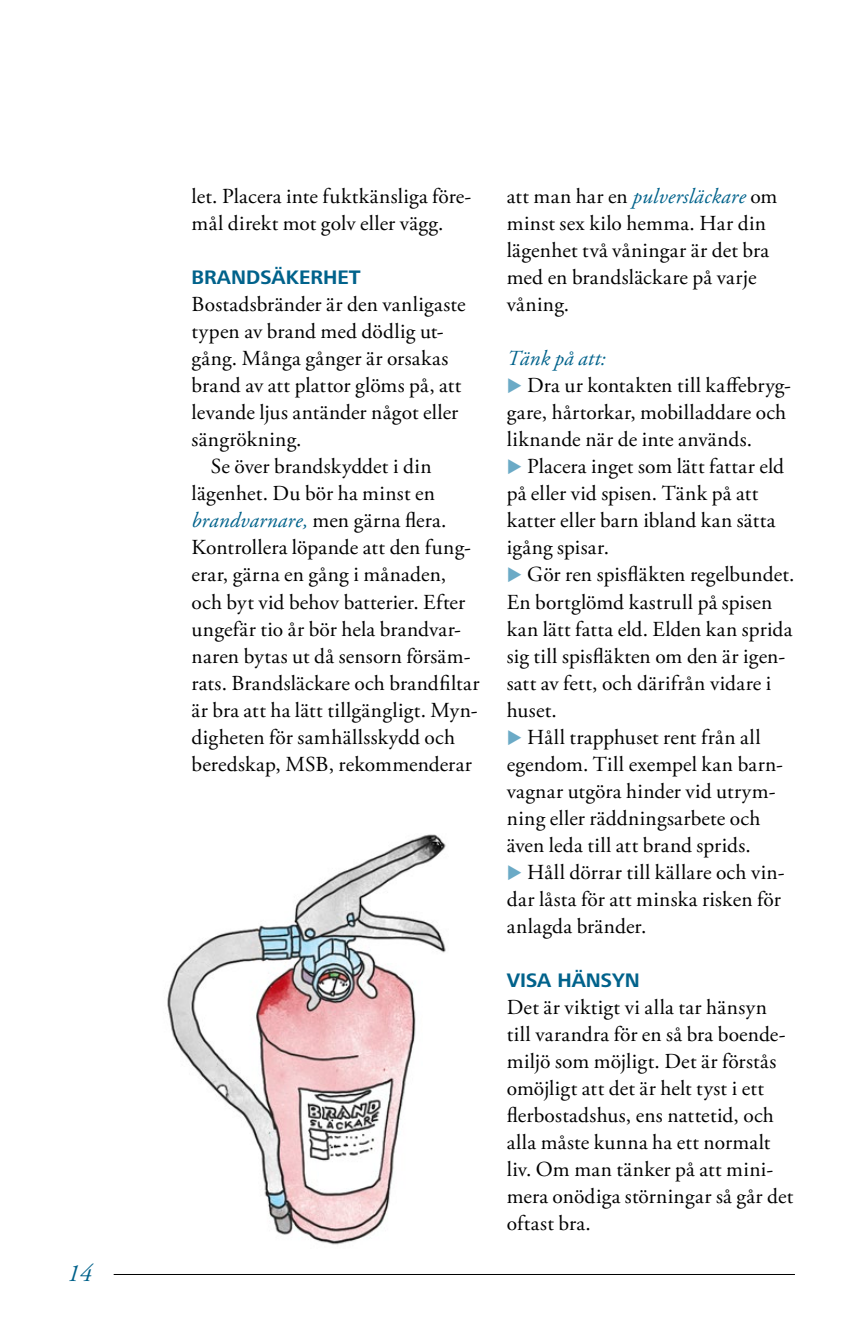
<style>
.page{position:relative;width:862px;height:1340px;background:#fff}
.page>*{position:absolute;margin:0;border:0;box-sizing:border-box;transform-origin:0 0}
.t1{font:italic 24.75px "Adobe Garamond Pro";color:#00628b}
._1__Bröd{font:21.38px/27px "Adobe Garamond Pro";letter-spacing:.01em;color:#000}
._1__Bröd_ui{font:21.38px/27px "Adobe Garamond Pro";letter-spacing:.01em;color:#000}
._1__Bröd_ui-2{font:italic 21.38px "Adobe Garamond Pro";letter-spacing:.005em;color:#00628b}
._4__Mellanrubbe{font:700 20.25px "Frutiger Next LT";color:#00628b}
.s1{font-style:italic;color:#00628b}
.s2{color:#6baac6}
</style>
<div class="page">
<hr style="left:114px;top:1274px;width:680px;height:1px;background:#000">
<img style="left:167px;top:834px;width:279px;height:411px">
<p class="t1" style="left:67px;top:1258px;width:26px">14</p>
<p class="_1__Bröd" style="left:191px;top:184px;width:281px">let. Placera inte fuktkänsliga före&shy;mål direkt mot golv eller vägg.</p>
<p class="_4__Mellanrubbe" style="left:191px;top:266px;width:170px">BRANDSÄKERHET</p>
<p class="_1__Bröd_ui" style="left:191px;top:292px;width:275px">Bostadsbränder är den vanligaste typen av brand med dödlig ut&shy;gång. Många gånger är orsakas brand av att plattor glöms på, att levande ljus antänder något eller sängrökning.</p>
<p class="_1__Bröd" style="left:191px;top:454px;width:289px;text-indent:19px">Se över brandskyddet i din lägenhet. Du bör ha minst en <span class="s1">brandvarnare,</span> men gärna flera.<br>Kontrollera löpande att den fung&shy;erar, gärna en gång i månaden, och byt vid behov batterier. Efter ungefär tio år bör hela brandvar&shy;naren bytas ut då sensorn försäm&shy;rats. Brandsläckare och brandfiltar är bra att ha lätt tillgängligt. Myn&shy;digheten för samhällsskydd och beredskap, MSB, rekommenderar</p>
<p class="_1__Bröd" style="left:506px;top:184px;width:272px">att man har en <span class="s1">pulversläckare</span> om minst sex kilo hemma. Har din lägenhet två våningar är det bra med en brandsläckare på varje våning.</p>
<p class="_1__Bröd_ui-2" style="left:506px;top:346px;width:101px">Tänk på att:</p>
<p class="_1__Bröd" style="left:506px;top:373px;width:286px"><span class="s2">◆</span> Dra ur kontakten till kaffebryg&shy;gare, hårtorkar, mobilladdare och liknande när de inte används.</p>
<p class="_1__Bröd" style="left:506px;top:454px;width:279px"><span class="s2">◆</span> Placera inget som lätt fattar eld på eller vid spisen. Tänk på att katter eller barn ibland kan sätta igång spisar.</p>
<p class="_1__Bröd" style="left:506px;top:562px;width:289px"><span class="s2">◆</span> Gör ren spisfläkten regelbundet.<br>En bortglömd kastrull på spisen kan lätt fatta eld. Elden kan sprida sig till spisfläkten om den är igen&shy;satt av fett, och därifrån vidare i huset.</p>
<p class="_1__Bröd" style="left:506px;top:724px;width:278px"><span class="s2">◆</span> Håll trapphuset rent från all egendom. Till exempel kan barn&shy;vagnar utgöra hinder vid utrym&shy;ning eller räddningsarbete och även leda till att brand sprids.</p>
<p class="_1__Bröd" style="left:506px;top:859px;width:279px"><span class="s2">◆</span> Håll dörrar till källare och vin&shy;dar låsta för att minska risken för anlagda bränder.</p>
<p class="_4__Mellanrubbe" style="left:506px;top:968px;width:134px">VISA HÄNSYN</p>
<p class="_1__Bröd_ui" style="left:506px;top:994px;width:288px">Det är viktigt vi alla tar hänsyn till varandra för en så bra boende&shy;miljö som möjligt. Det är förstås omöjligt att det är helt tyst i ett flerbostadshus, ens nattetid, och alla måste kunna ha ett normalt liv. Om man tänker på att mini&shy;mera onödiga störningar så går det oftast bra.</p>
</div>
